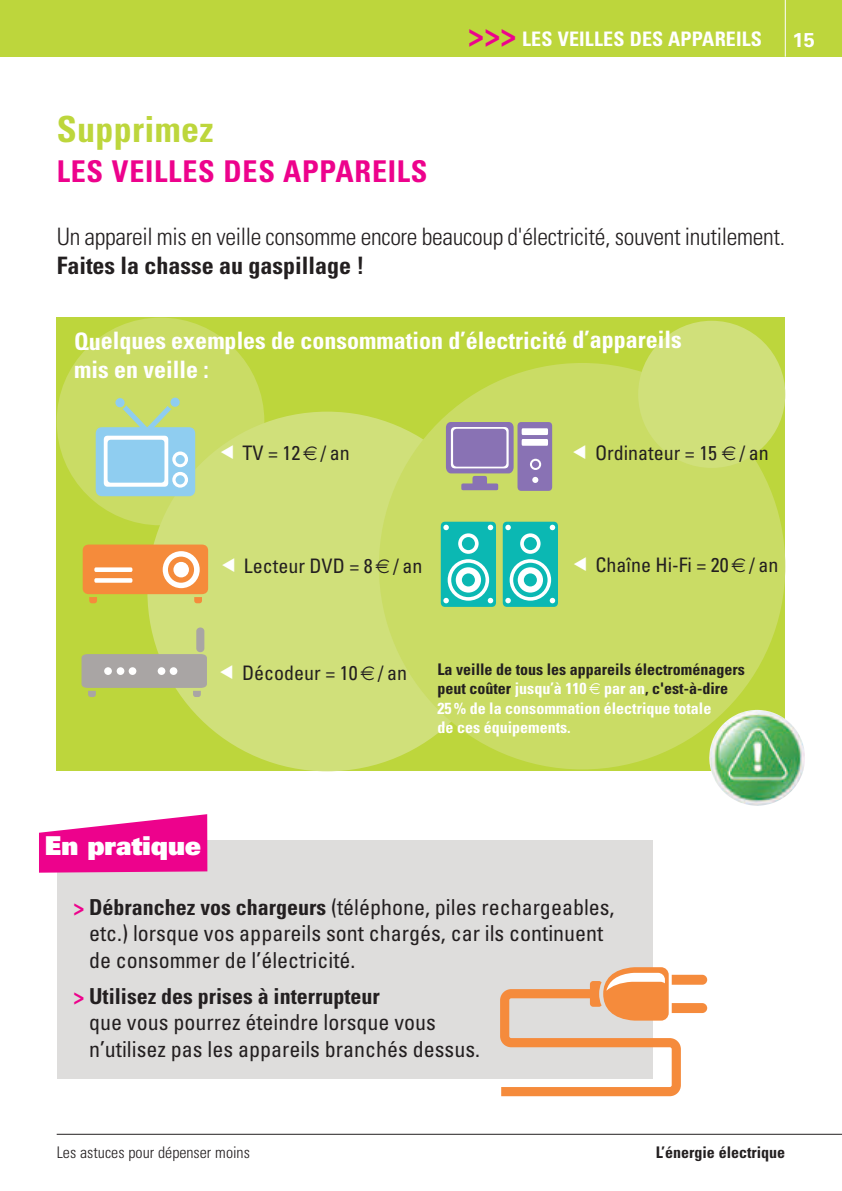
<style>
.page{position:relative;width:842px;height:1191px;background:#fff}
.page>*{position:absolute;margin:0;border:0;box-sizing:border-box;transform-origin:0 0}
.t1{font:700 condensed 36px "Univers";letter-spacing:.01em;color:#bdd63c}
.t2{font:700 condensed 30px "Univers";letter-spacing:.025em;color:#ed028c}
.t3{font:900 26px "Univers";color:#fff}
.t4{font:300 condensed 24px "Univers";letter-spacing:-.015em;color:#231f20}
.t5{font:700 condensed 24px/29.4px "Univers";color:#fff}
.t6{font:700 condensed 24px "Univers";color:#231f20}
.t7{font:condensed 22px/26.4px "Univers";color:#231f20}
.t8{font:condensed 20px "Univers";color:#231f20}
.t9{font:700 condensed 20px "Univers";letter-spacing:.01em;color:#fff}
.t10{font:700 20px "Univers";color:#fff}
.t11{font:700 condensed 16px/19.2px "Univers";color:#fff}
.t12{font:300 condensed 16px "Univers";color:#231f20}
.t13{font:700 condensed 16px "Univers";color:#231f20}
.s1{font-size:32px;color:#ed028c}
.s2{color:#231f20}
.s3{font-weight:700;color:#ed028c}
.s4{font-weight:700}
</style>
<div class="page">
<div style="left:0;top:0;width:842px;height:57px;background:#bdd63c"></div>
<hr style="left:785px;top:0;width:1px;height:57px;background:#fff">
<hr style="left:57px;top:1134px;width:785px;height:1px;background:#231f20">
<div style="left:57px;top:317px;width:728px;height:453px;background:#bdd63c"></div>
<div style="left:57px;top:839px;width:596px;height:239px;background:#dedddc"></div>
<svg style="left:39px;top:814px;width:168px;height:58px"></svg>
<svg style="left:500px;top:967px;width:207px;height:129px"></svg>
<div style="left:57px;top:317px;width:207px;height:208px;background:#cadc65;border-radius:50%"></div>
<div style="left:147px;top:411px;width:360px;height:360px;background:#d0e07a;border-radius:50%"></div>
<div style="left:379px;top:363px;width:406px;height:406px;background:#cadc65;border-radius:50%"></div>
<div style="left:638px;top:321px;width:147px;height:147px;background:#d0e07a;border-radius:50%"></div>
<div style="left:170px;top:397px;width:10px;height:10px;background:#8fcdf0;border-radius:50%"></div>
<div style="left:115px;top:398px;width:10px;height:9px;background:#8fcdf0;border-radius:50%"></div>
<svg style="left:96px;top:405px;width:99px;height:91px"></svg>
<div style="left:176px;top:475px;width:9px;height:9px;background:#8fcdf0;border-radius:50%"></div>
<svg style="left:83px;top:544px;width:125px;height:59px;background:#efa75b"></svg>
<svg style="left:82px;top:654px;width:125px;height:43px"></svg>
<div style="left:104px;top:667px;width:8px;height:8px;background:#fff;border-radius:50%"></div>
<div style="left:117px;top:667px;width:7px;height:8px;background:#fff;border-radius:50%"></div>
<div style="left:129px;top:667px;width:7px;height:8px;background:#fff;border-radius:50%"></div>
<div style="left:158px;top:667px;width:7px;height:8px;background:#fff;border-radius:50%"></div>
<div style="left:170px;top:667px;width:7px;height:8px;background:#fff;border-radius:50%"></div>
<div style="left:196px;top:627px;width:8px;height:25px;background:#a9a5a4;border-radius:4px"></div>
<svg style="left:446px;top:422px;width:106px;height:69px;background:#a092af"></svg>
<div style="left:532px;top:461px;width:7px;height:7px;background:#8972b4;border-radius:50%"></div>
<svg style="left:441px;top:522px;width:55px;height:85px;background:#46c9c4"></svg>
<div style="left:462px;top:573px;width:13px;height:13px;background:#0bb8b3;border-radius:50%"></div>
<div style="left:462px;top:537px;width:13px;height:13px;background:#0bb8b3;border-radius:50%"></div>
<svg style="left:503px;top:522px;width:55px;height:85px;background:#46c9c4"></svg>
<div style="left:524px;top:573px;width:13px;height:13px;background:#0bb8b3;border-radius:50%"></div>
<div style="left:524px;top:537px;width:13px;height:13px;background:#0bb8b3;border-radius:50%"></div>
<img style="left:709px;top:710px;width:90px;height:48px">
<h1 class="t1" style="left:57px;top:116px;width:158px">Supprimez</h1>
<h2 class="t2" style="left:57px;top:160px;width:372px">LES VEILLES DES APPAREILS</h2>
<p class="t9" style="left:468px;top:32px;width:296px"><span class="s1">&gt;&gt;&gt;</span> LES VEILLES DES APPAREILS</p>
<p class="t10" style="left:793px;top:32px;width:24px">15</p>
<p class="t4" style="left:57px;top:228px;width:730px">Un appareil mis en veille consomme encore beaucoup d'électricité, souvent inutilement.</p>
<p class="t6" style="left:57px;top:257px;width:309px">Faites la chasse au gaspillage !</p>
<p class="t5" style="left:74px;top:327px;width:609px">Quelques exemples de consommation d’électricité d’appareils mis en veille :</p>
<p class="t3" style="left:45px;top:836px;width:158px">En pratique</p>
<p class="t8" style="left:242px;top:446px;width:109px">TV = 12 / an</p>
<p class="t8" style="left:595px;top:446px;width:175px">Ordinateur = 15 / an</p>
<p class="t8" style="left:244px;top:558px;width:180px">Lecteur DVD = 8 / an</p>
<p class="t8" style="left:595px;top:558px;width:184px">Chaîne Hi-Fi = 20 / an</p>
<p class="t8" style="left:242px;top:666px;width:167px">Décodeur = 10 / an</p>
<p class="t11" style="left:437px;top:661px;width:309px"><span class="s2">La veille de tous les appareils électroménagers peut coûter</span> jusqu’à 110 par an<span class="s2">, c'est-à-dire </span>25 % de la consommation électrique totale<br>de ces équipements.</p>
<p class="t7" style="left:89px;top:895px;width:527px;text-indent:-16px"><span class="s3">&gt;</span> <span class="s4">Débranchez vos chargeurs</span> (téléphone, piles rechargeables, etc.) lorsque vos appareils sont chargés, car ils continuent de consommer de l’électricité.</p>
<p class="t7" style="left:89px;top:984px;width:392px;text-indent:-16px"><span class="s3">&gt;</span> <span class="s4">Utilisez des prises à interrupteur<br></span>que vous pourrez éteindre lorsque vous n’utilisez pas les appareils branchés dessus.</p>
<p class="t12" style="left:57px;top:1146px;width:195px">Les astuces pour dépenser moins</p>
<p class="t13" style="left:656px;top:1146px;width:131px">L’énergie électrique</p>
</div>
